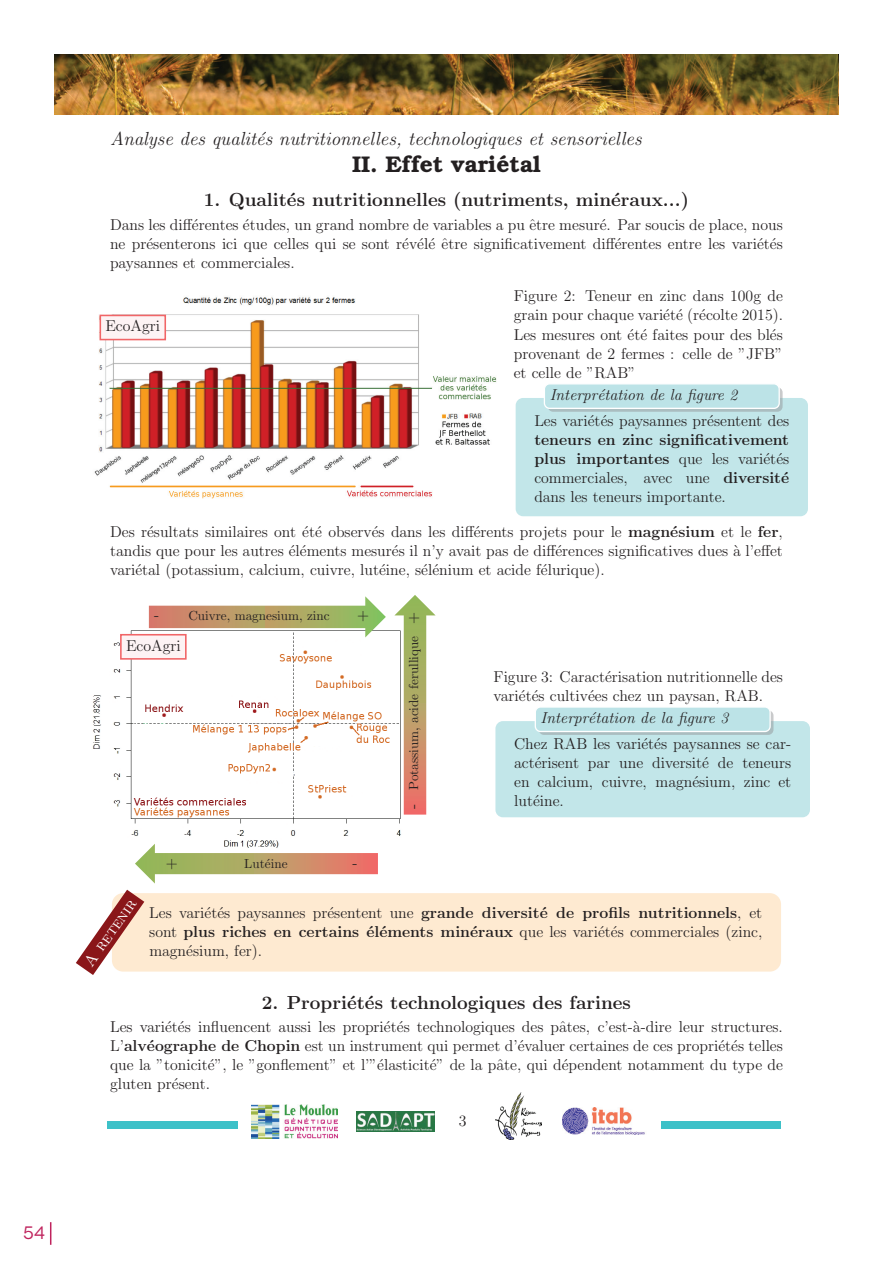
<style>
.page{position:relative;width:893px;height:1263px;background:#fff}
.page>*{position:absolute;margin:0;border:0;box-sizing:border-box;transform-origin:0 0}
.t1{font:600 22.65px "URW Bookman L";color:#231f20}
.t2{font:18.9px "CMBX12";color:#231f20}
.t3{font:18.9px "CMTI12";color:#231f20}
.t4{font:18px "Novecentowide";color:#bf235d}
.t5{font:15.75px/19px "CMR12";color:#231f20;text-align:justify}
.t6{font:15.75px "CMBX12";color:#231f20}
.t7{font:15.75px "CMTI12";color:#231f20}
.t8{font:15.75px "CMCSC10";color:#fff}
.t9{font:13.2px "CMR10";color:#231f20}
.s1{font-family:"CMBX12"}
.s2{font-family:"CMR12";font-size:15.75px}
.s3{font-family:"CMR12"}
</style>
<div class="page">
<svg style="left:50px;top:1222px;width:1px;height:23px"></svg>
<img style="left:54px;top:54px;width:785px;height:60px">
<img style="left:94px;top:297px;width:403px;height:202px">
<div style="left:100px;top:315px;width:65px;height:25px;background:#fdf3f4"></div>
<div style="left:100px;top:315px;width:66px;height:25px;border:2px solid #f16567"></div>
<div style="left:516px;top:398px;width:292px;height:118px;background:#c2e6e9;border-radius:7px"></div>
<div style="left:548px;top:387px;width:235px;height:25px;background:#aabdc0;border-radius:5px"></div>
<div style="left:544px;top:384px;width:235px;height:24px;background:#bce3e7;border-radius:5px"></div>
<div style="left:544px;top:383px;width:236px;height:26px;border:1px solid #fff;border-radius:5px"></div>
<img style="left:92px;top:626px;width:309px;height:218px">
<div style="left:121px;top:635px;width:65px;height:24px;background:#fdf3f4"></div>
<div style="left:120px;top:634px;width:67px;height:26px;border:2px solid #f16567"></div>
<svg style="left:149px;top:596px;width:237px;height:41px"></svg>
<svg style="left:394px;top:595px;width:42px;height:220px"></svg>
<svg style="left:135px;top:844px;width:243px;height:39px"></svg>
<div style="left:495px;top:721px;width:315px;height:96px;background:#c2e6e9;border-radius:7px"></div>
<div style="left:539px;top:710px;width:234px;height:25px;background:#939598;border-radius:5px;opacity:.5"></div>
<div style="left:535px;top:707px;width:235px;height:24px;background:#bce3e7;border-radius:5px"></div>
<div style="left:535px;top:706px;width:236px;height:26px;border:1px solid #fff;border-radius:5px"></div>
<div style="left:112px;top:893px;width:669px;height:78px;background:#feead1;border-radius:11px"></div>
<svg style="left:76px;top:890px;width:68px;height:85px"></svg>
<img style="left:356px;top:1111px;width:78px;height:20px">
<img style="left:251px;top:1104px;width:87px;height:34px">
<div style="left:107px;top:1121px;width:131px;height:8px;background:#3dc1c8"></div>
<img style="left:495px;top:1092px;width:47px;height:47px">
<img style="left:563px;top:1108px;width:82px;height:27px">
<div style="left:661px;top:1121px;width:119px;height:8px;background:#3dc1c8"></div>
<p class="t3" style="left:110px;top:130px;width:533px">Analyse des qualit´es nutritionnelles, technologiques et sensorielles</p>
<h1 class="t1" style="left:352px;top:151px;width:190px">II. Effet varietal</h1>
<h1 class="t1" style="left:498px;top:151px;width:11px">´</h1>
<p class="t2" style="left:204px;top:192px;width:487px">1. Qualit´es nutritionnelles (nutriments, min´eraux...)</p>
<p class="t5" style="left:110px;top:216px;width:674px">Dans les diff´erentes ´etudes, un grand nombre de variables a pu ˆetre mesur´e. Par soucis de place, nous ne pr´esenterons ici que celles qui se sont r´ev´el´e ˆetre significativement diff´erentes entre les vari´et´es paysannes et commerciales.</p>
<p class="t5" style="left:514px;top:288px;width:271px">Figure 2: Teneur en zinc dans 100g de grain pour chaque vari´et´e (r´ecolte 2015).<br>Les mesures ont ´et´e faites pour des bl´es provenant de 2 fermes : celle de ”JFB” et celle de ”RAB”</p>
<p class="t7" style="left:550px;top:388px;width:189px">Interpr´etation de la figure 2</p>
<p class="t5" style="left:534px;top:412px;width:256px">Les vari´et´es paysannes pr´esentent des</p>
<p class="t6" style="left:534px;top:433px;width:256px">teneurs en zinc significativement</p>
<p class="t5" style="left:534px;top:450px;width:257px"><span class="s1">plus importantes</span> que les vari´et´es commerciales, avec une <span class="s1">diversit´e </span>dans les teneurs importante.</p>
<p class="t5" style="left:110px;top:524px;width:674px">Des r´esultats similaires ont ´et´e observ´es dans les diff´erents projets pour le <span class="s1">magn´esium</span> et le <span class="s1">fer</span>, tandis que pour les autres ´el´ements mesur´es il n’y avait pas de diff´erences significatives dues `a l’effet vari´etal (potassium, calcium, cuivre, lut´eine, s´el´enium et acide f´elurique).</p>
<p class="t5" style="left:105px;top:318px;width:56px">EcoAgri</p>
<p class="t9" style="left:154px;top:610px;width:177px"><span class="s2">-</span> Cuivre, magnesium, zinc</p>
<p class="t5" style="left:357px;top:607px;width:13px">+</p>
<p class="t9" style="left:408px;top:809px;width:199px;rotate:-90deg"><span class="s2">-</span> Potassium, acide ferullique <span class="s2">+</span></p>
<p class="t5" style="left:126px;top:637px;width:56px">EcoAgri</p>
<p class="t5" style="left:166px;top:854px;width:13px">+</p>
<p class="t9" style="left:244px;top:858px;width:45px">Lut´eine</p>
<p class="t5" style="left:352px;top:854px;width:7px">-</p>
<p class="t5" style="left:494px;top:668px;width:291px">Figure 3: Caract´erisation nutritionnelle des vari´et´es cultiv´ees chez un paysan, RAB.</p>
<p class="t7" style="left:541px;top:711px;width:189px">Interpr´etation de la figure 3</p>
<p class="t5" style="left:514px;top:735px;width:279px">Chez RAB les vari´et´es paysannes se car&shy;act´erisent par une diversit´e de teneurs en calcium, cuivre, magn´esium, zinc et lut´eine.</p>
<p class="t8" style="left:82px;top:961px;width:81px;rotate:-55deg">A retenir</p>
<p class="t5" style="left:149px;top:905px;width:614px">Les vari´et´es paysannes pr´esentent une <span class="s1">grande diversit´e de profils nutritionnels</span>, et</p>
<p class="t6" style="left:149px;top:925px;width:614px"><span class="s3">sont</span> plus riches en certains ´el´ements min´eraux <span class="s3">que les vari´et´es commerciales (zinc,</span></p>
<p class="t5" style="left:149px;top:943px;width:114px">magn´esium, fer).</p>
<p class="t2" style="left:262px;top:995px;width:371px">2. Propri´et´es technologiques des farines</p>
<p class="t5" style="left:110px;top:1019px;width:674px">Les vari´et´es influencent aussi les propri´et´es technologiques des pˆates, c’est-`a-dire leur structures.<br>L’<span class="s1">alv´eographe de Chopin</span> est un instrument qui permet d’´evaluer certaines de ces propri´et´es telles que la ”tonicit´e”, le ”gonflement” et l’”´elasticit´e” de la pˆate, qui d´ependent notamment du type de gluten pr´esent.</p>
<p class="t5" style="left:459px;top:1113px;width:9px">3</p>
<p class="t4" style="left:23px;top:1222px;width:23px">54</p>
</div>
